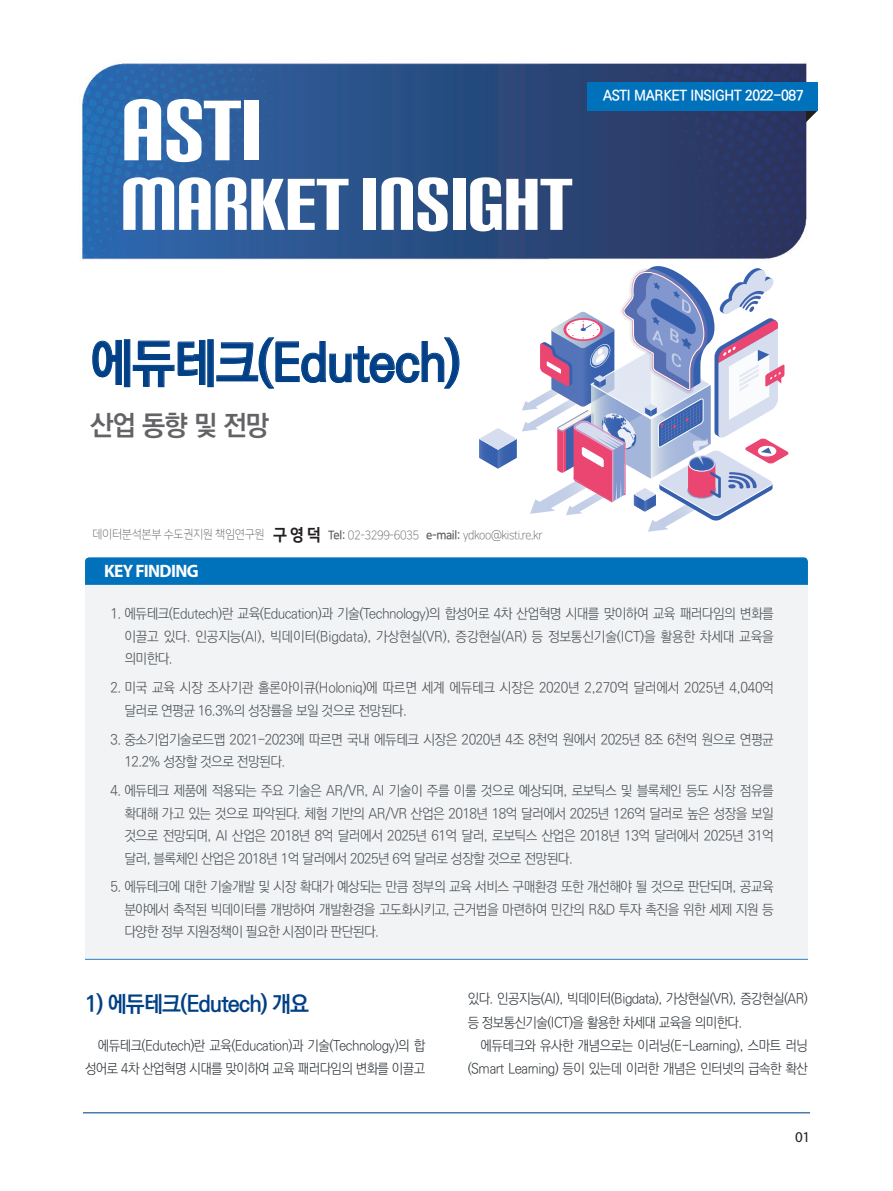
<style>
.page{position:relative;width:893px;height:1191px;background:#fff}
.page>*{position:absolute;margin:0;border:0;box-sizing:border-box;transform-origin:0 0}
.큰제{font:52.5px "Ko Pub World Dotum PB";letter-spacing:-.025em;color:#014086;scale:.94 1}
.큰제-2{font:27.75px "Ko Pub World Dotum PB";color:#636366;scale:.96 1}
.본문_중{font:22.5px "Ko Pub World Dotum PB";letter-spacing:-.04em;color:#014086}
.키_본문{font:700 18px "Myriad Pro";letter-spacing:-.04em;color:#fff}
.t1{font:15px "Myriad Pro";color:#231f20}
.t2{font:14.25px "Ko Pub World Dotum PB";letter-spacing:-.02em;color:#fff;scale:.96 1}
.키_본문-2{font:13.95px/22.5px "Ko Pub World Dotum PL";letter-spacing:-.04em;color:#4d545a;text-align:justify;scale:.96 1}
.본문{font:13.95px/23.2px "Ko Pub World Dotum PL";letter-spacing:-.04em;color:#353b40;text-align:right;scale:.94 1}
.키_본문-3{font:13.95px/22.5px "Ko Pub World Dotum PL";letter-spacing:-.02em;color:#4d545a;scale:.96 1}
.t3{font:12px "Nanum Square L";letter-spacing:-.03em;color:#57585a;scale:.93 1}
.s1{font-family:"Nanum Square EB";font-size:16.5px;color:#231f20}
.s2{font-family:"Nanum Square B"}
</style>
<div class="page">
<hr style="left:83px;top:1112px;width:727px;height:1px;background:#014086">
<div style="left:85px;top:584px;width:723px;height:376px;background:#f2f3f4"></div>
<svg style="left:92px;top:337px;width:368px;height:52px"></svg>
<img style="left:80px;top:63px;width:727px;height:197px">
<svg style="left:124px;top:99px;width:37px;height:61px"></svg>
<svg style="left:167px;top:99px;width:74px;height:63px"></svg>
<div style="left:245px;top:101px;width:14px;height:59px;background:#fff"></div>
<svg style="left:123px;top:177px;width:226px;height:53px"></svg>
<div style="left:364px;top:179px;width:12px;height:51px;background:#fff"></div>
<svg style="left:381px;top:177px;width:67px;height:54px"></svg>
<div style="left:453px;top:179px;width:12px;height:51px;background:#fff"></div>
<svg style="left:470px;top:177px;width:102px;height:54px"></svg>
<svg style="left:85px;top:557px;width:723px;height:28px;background:#0473bc"></svg>
<hr style="left:85px;top:958px;width:723px;height:2px;background:#3c87c7">
<svg style="left:479px;top:266px;width:310px;height:266px"></svg>
<svg style="left:806px;top:111px;width:11px;height:11px"></svg>
<div style="left:587px;top:82px;width:231px;height:29px;background:#0071bb"></div>
<p class="t2" style="left:603px;top:85px;width:211px">ASTI MARKET INSIGHT 2022-087</p>
<p class="큰제" style="left:90px;top:325px;width:395px">에듀테크(Edutech)</p>
<p class="큰제-2" style="left:90px;top:405px;width:188px">산업 동향 및 전망</p>
<p class="t3" style="left:92px;top:528px;width:486px">데이터분석본부 수도권지원 책임연구원 <span class="s1">구 영 덕</span> <span class="s2">Tel:</span> 02-3299-6035 <span class="s2">e-mail:</span> ydkoo@kisti.re.kr</p>
<p class="키_본문" style="left:104px;top:559px;width:96px">KEY FINDING</p>
<p class="키_본문-2" style="left:124px;top:603px;width:678px;text-indent:-14px">1. 에듀테크(Edutech)란 교육(Education)과 기술(Technology)의 합성어로 4차 산업혁명 시대를 맞이하여 교육 패러다임의 변화를 이끌고 있다. 인공지능(AI), 빅데이터(Bigdata), 가상현실(VR), 증강현실(AR) 등 정보통신기술(ICT)을 활용한 차세대 교육을 의미한다.</p>
<p class="키_본문-3" style="left:124px;top:677px;width:678px;text-indent:-14px">2. 미국 교육 시장 조사기관 홀론아이큐(Holoniq)에 따르면 세계 에듀테크 시장은 2020년 2,270억 달러에서 2025년 4,040억 달러로 연평균 16.3%의 성장률을 보일 것으로 전망된다.</p>
<p class="키_본문-2" style="left:124px;top:728px;width:678px;text-indent:-14px">3. 중소기업기술로드맵 2021-2023에 따르면 국내 에듀테크 시장은 2020년 4조 8천억 원에서 2025년 8조 6천억 원으로 연평균<br>12.2% 성장할 것으로 전망된다.</p>
<p class="키_본문-2" style="left:124px;top:780px;width:678px;text-indent:-14px">4. 에듀테크 제품에 적용되는 주요 기술은 AR/VR, AI 기술이 주를 이룰 것으로 예상되며, 로보틱스 및 블록체인 등도 시장 점유를 확대해 가고 있는 것으로 파악된다. 체험 기반의 AR/VR 산업은 2018년 18억 달러에서 2025년 126억 달러로 높은 성장을 보일 것으로 전망되며, AI 산업은 2018년 8억 달러에서 2025년 61억 달러, 로보틱스 산업은 2018년 13억 달러에서 2025년 31억 달러, 블록체인 산업은 2018년 1억 달러에서 2025년 6억 달러로 성장할 것으로 전망된다.</p>
<p class="키_본문-2" style="left:124px;top:876px;width:678px;text-indent:-14px">5. 에듀테크에 대한 기술개발 및 시장 확대가 예상되는 만큼 정부의 교육 서비스 구매환경 또한 개선해야 될 것으로 판단되며, 공교육 분야에서 축적된 빅데이터를 개방하여 개발환경을 고도화시키고, 근거법을 마련하여 민간의 R&amp;D 투자 촉진을 위한 세제 지원 등 다양한 정부 지원정책이 필요한 시점이라 판단된다.</p>
<p class="본문_중" style="left:85px;top:987px;width:226px">1) 에듀테크(Edutech) 개요</p>
<p class="본문" style="left:85px;top:1034px;width:363px">에듀테크(Edutech)란 교육(Education)과 기술(Technology)의 합 성어로 4차 산업혁명 시대를 맞이하여 교육 패러다임의 변화를 이끌고</p>
<p class="본문" style="left:468px;top:987px;width:363px;text-align:left">있다. 인공지능(AI), 빅데이터(Bigdata), 가상현실(VR), 증강현실(AR) 등 정보통신기술(ICT)을 활용한 차세대 교육을 의미한다.</p>
<p class="본문" style="left:468px;top:1034px;width:363px">에듀테크와 유사한 개념으로는 이러닝(E-Learning), 스마트 러닝 (Smart Learning) 등이 있는데 이러한 개념은 인터넷의 급속한 확산</p>
<p class="t1" style="left:795px;top:1127px;width:16px">01</p>
</div>
